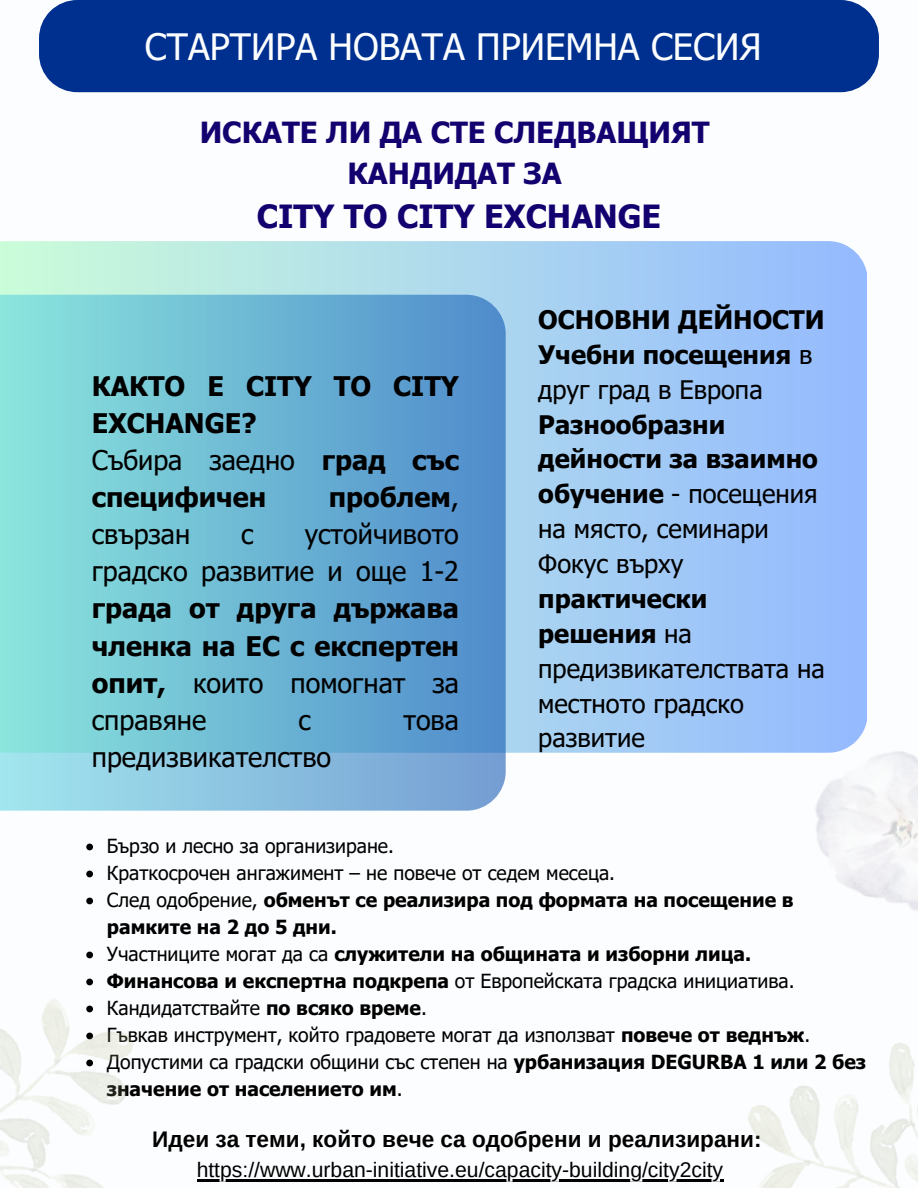
<style>
.page{position:relative;width:918px;height:1188px;background:#fff}
.page>*{position:absolute;margin:0;border:0;box-sizing:border-box;transform-origin:0 0}
.t1{font:36.3px "Tahoma";color:#fcfdfe}
.t2{font:700 31.95px "Tahoma";color:#130170}
.t3{font:700 29.1px/40.5px "Tahoma";color:#130170;text-align:center}
.t4{font:27px/37.2px "Tahoma";color:#000;text-align:justify}
.t5{font:700 27px/37.2px "Tahoma";color:#000}
.t6{font:25.5px/34.8px "Tahoma";color:#000}
.t7{font:700 22.5px "Arimo";color:#000}
.t8{font:21.15px "Arimo";color:#000}
.t9{font:19.35px "Tahoma";color:#000}
.t10{font:700 19.35px/27px "Tahoma";color:#000}
.s1{font-weight:400}
.s2{font-weight:700}
</style>
<div class="page">
<div style="left:39px;top:0;width:840px;height:92px;background:#00308f"></div>
<svg style="left:0;top:241px;width:867px;height:512px;background:#a3cbf4"></svg>
<svg style="left:0;top:295px;width:505px;height:516px;background:#71b9d5"></svg>
<hr style="left:197px;top:1179px;width:527px;height:2px;background:#000">
<svg style="left:86px;top:844px;width:7px;height:6px"></svg>
<svg style="left:86px;top:871px;width:7px;height:6px"></svg>
<img style="left:0;top:897px;width:229px;height:291px">
<img style="left:801px;top:736px;width:117px;height:175px">
<img style="left:682px;top:1043px;width:236px;height:145px">
<h1 class="t1" style="left:145px;top:23px;width:618px">СТАРТИРА НОВАТА ПРИЕМНА СЕСИЯ</h1>
<h2 class="t3" style="left:200px;top:112px;width:511px">ИСКАТЕ ЛИ ДА СТЕ СЛЕДВАЩИЯТ<br>КАНДИДАТ ЗА</h2>
<h2 class="t2" style="left:257px;top:196px;width:406px">CITY TO CITY EXCHANGE</h2>
<h3 class="t5" style="left:92px;top:366px;width:369px">КАКТО Е CITY TO CITY<br>EXCHANGE?<br><span class="s1">Събира заедно</span> град със специфичен</h3>
<h3 class="t5" style="left:329px;top:478px;width:132px">проблем<span class="s1">,</span></h3>
<h3 class="t4" style="left:92px;top:515px;width:369px;text-indent:213px">устойчивото градско развитие и още 1-2 <span class="s2">града от друга държава членка на ЕС с експертен опит,</span> които помогнат за справяне</h3>
<h3 class="t4" style="left:92px;top:515px;width:100px">свързан</h3>
<h3 class="t4" style="left:241px;top:515px;width:14px">с</h3>
<h3 class="t4" style="left:299px;top:700px;width:14px">с</h3>
<h3 class="t4" style="left:403px;top:700px;width:57px">това</h3>
<h3 class="t4" style="left:92px;top:738px;width:241px">предизвикателство</h3>
<h4 class="t6" style="left:538px;top:301px;width:288px"><span class="s2">ОСНОВНИ ДЕЙНОСТИ<br>Учебни посещения</span> в друг град в Европа<br><span class="s2">Разнообразни дейности за взаимно обучение</span> - посещения на място, семинари<br>Фокус върху <span class="s2">практически решения</span> на предизвикателствата на местното градско развитие</h4>
<p class="t9" style="left:107px;top:833px;width:289px">Бързо и лесно за организиране.</p>
<p class="t9" style="left:107px;top:860px;width:510px">Краткосрочен ангажимент – не повече от седем месеца.</p>
<p class="t10" style="left:107px;top:885px;width:688px"><span class="s1">След одобрение,</span> обменът се реализира под формата на посещение в рамките на 2 до 5 дни.</p>
<p class="t10" style="left:107px;top:939px;width:646px"><span class="s1">Участниците могат да са</span> служители на общината и изборни лица.</p>
<p class="t9" style="left:107px;top:968px;width:689px"><span class="s2">Финансова и експертна подкрепа</span> от Европейската градска инициатива.</p>
<p class="t9" style="left:107px;top:995px;width:322px">Кандидатствайте <span class="s2">по всяко време</span>.</p>
<p class="t9" style="left:107px;top:1022px;width:705px">Гъвкав инструмент, който градовете могат да използват <span class="s2">повече от веднъж</span>.</p>
<p class="t10" style="left:107px;top:1047px;width:761px"><span class="s1">Допустими са градски общини със степен на</span> урбанизация DEGURBA 1 или 2 без значение от населението им<span class="s1">.</span></p>
<p class="t7" style="left:152px;top:1127px;width:611px">Идеи за теми, който вече са одобрени и реализирани:</p>
<p class="t8" style="left:197px;top:1158px;width:528px">https://www.urban-initiative.eu/capacity-building/city2city</p>
</div>
